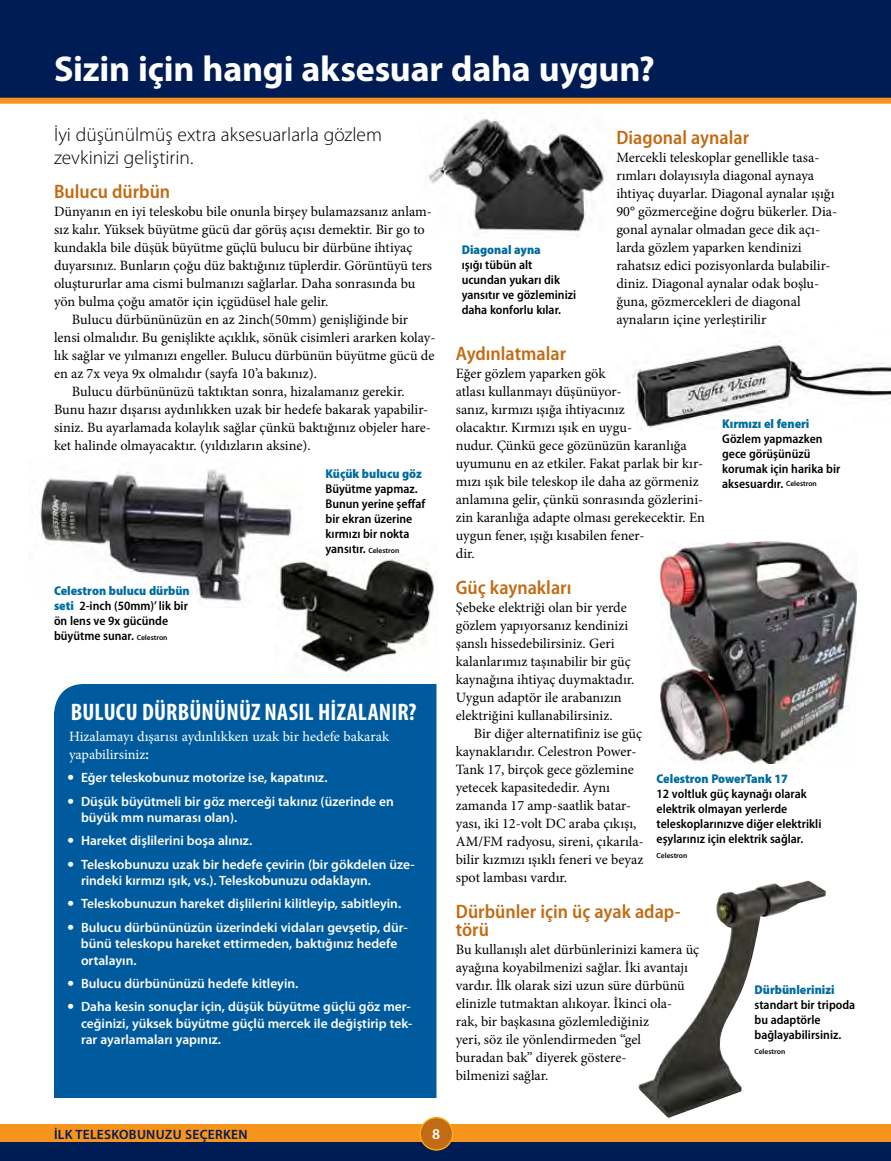
<style>
.page{position:relative;width:891px;height:1161px;background:#fff}
.page>*{position:absolute;margin:0;border:0;box-sizing:border-box;transform-origin:0 0}
.t1{font:700 36px "Myriad Pro";letter-spacing:-.01em;color:#fff}
.t2{font:700 condensed 24px "Myriad Pro";letter-spacing:.01em;color:#fff}
.t3{font:600 semi-condensed 19.5px/18px "Myriad Pro";color:#c16c15}
.t4{font:300 19.5px/23.2px "Myriad Pro";color:#000}
.t5{font:600 15px "Myriad Pro";color:#fff}
.t6{font:14.25px/18px "Minion Pro";color:#000}
.t7{font:14.25px/18px "Minion Pro";color:#fff}
.t8{font:600 13.5px/16.5px "Myriad Pro";color:#fff}
.t9{font:600 13.5px "Myriad Pro";letter-spacing:.02em;color:#001c54}
.t10{font:600 semi-condensed 12.75px/15px "Myriad Pro";color:#000}
.t11{font:900 semi-condensed 12.75px "Myriad Pro";color:#006c9f}
.t12{font:600 7.5px "Myriad Pro";color:#000}
.s1{font-stretch:normal;font-size:7.5px}
.s2{font-weight:900;color:#006c9f}
.s3{font-family:"Myriad Pro";font-weight:600;font-size:13.5px}
.s4{font-weight:900;font-size:18px}
</style>
<div class="page">
<img style="left:39px;top:469px;width:254px;height:139px">
<img style="left:276px;top:541px;width:161px;height:147px">
<div style="left:0;top:0;width:891px;height:104px;background:#001c54"></div>
<img style="left:428px;top:118px;width:177px;height:117px">
<img style="left:632px;top:341px;width:259px;height:89px">
<img style="left:660px;top:541px;width:196px;height:223px">
<img style="left:638px;top:881px;width:188px;height:237px">
<div style="left:0;top:1138px;width:891px;height:23px;background:#001c54"></div>
<div style="left:0;top:1124px;width:891px;height:18px;background:#f7941e"></div>
<div style="left:420px;top:1118px;width:33px;height:32px;background:#c16c15;border-radius:50%"></div>
<div style="left:420px;top:1117px;width:33px;height:34px;border:1px solid #fcaf17;border-radius:50%"></div>
<div style="left:54px;top:684px;width:382px;height:414px;background:#005b9e"></div>
<h1 class="t1" style="left:54px;top:45px;width:602px">Sizin için hangi aksesuar daha uygun?</h1>
<h3 class="t4" style="left:54px;top:123px;width:330px">İyi düşünülmüş extra aksesuarlarla gözlem zevkinizi geliştirin.</h3>
<h3 class="t3" style="left:616px;top:129px;width:134px">Diagonal aynalar</h3>
<p class="t6" style="left:616px;top:149px;width:222px">Mercekli teleskoplar genellikle tasa&shy;rımları dolayısıyla diagonal aynaya ihtiyaç duyarlar. Diagonal aynalar ışığı 90° gözmerceğine doğru bükerler. Dia&shy;gonal aynalar olmadan gece dik açı&shy;larda gözlem yaparken kendinizi rahatsız edici pozisyonlarda bulabilir&shy;diniz. Diagonal aynalar odak boşlu&shy;ğuna, gözmercekleri de diagonal aynaların içine yerleştirilir</p>
<h3 class="t3" style="left:54px;top:183px;width:118px">Bulucu dürbün</h3>
<p class="t6" style="left:54px;top:203px;width:380px">Dünyanın en iyi teleskobu bile onunla birşey bulamazsanız anlam-</p>
<p class="t6" style="left:54px;top:221px;width:372px">sız kalır. Yüksek büyütme gücü dar görüş açısı demektir. Bir go to</p>
<p class="t6" style="left:54px;top:239px;width:360px">kundakla bile düşük büyütme güçlü bulucu bir dürbüne ihtiyaç</p>
<p class="t6" style="left:54px;top:257px;width:380px">duyarsınız. Bunların çoğu düz baktığınız tüplerdir. Görüntüyü ters</p>
<p class="t6" style="left:54px;top:275px;width:363px">oluştururlar ama cismi bulmanızı sağlarlar. Daha sonrasında bu</p>
<p class="t6" style="left:54px;top:293px;width:276px">yön bulma çoğu amatör için içgüdüsel hale gelir.</p>
<p class="t6" style="left:72px;top:311px;width:338px">Bulucu dürbününüzün en az 2inch(50mm) genişliğinde bir</p>
<p class="t6" style="left:54px;top:329px;width:383px">lensi olmalıdır. Bu genişlikte açıklık, sönük cisimleri ararken kolay-</p>
<p class="t6" style="left:54px;top:347px;width:382px">lık sağlar ve yılmanızı engeller. Bulucu dürbünün büyütme gücü de</p>
<p class="t6" style="left:54px;top:364px;width:264px">en az 7x veya 9x olmalıdır (sayfa 10’a bakınız).</p>
<p class="t6" style="left:72px;top:382px;width:334px">Bulucu dürbününüzü taktıktan sonra, hizalamanız gerekir.</p>
<p class="t6" style="left:54px;top:400px;width:376px">Bunu hazır dışarısı aydınlıkken uzak bir hedefe bakarak yapabilir-</p>
<p class="t6" style="left:54px;top:418px;width:379px">siniz. Bu ayarlamada kolaylık sağlar çünkü baktığınız objeler hare-</p>
<p class="t6" style="left:54px;top:436px;width:258px">ket halinde olmayacaktır. (yıldızların aksine).</p>
<p class="t11" style="left:462px;top:243px;width:81px">Diagonal ayna</p>
<p class="t10" style="left:462px;top:258px;width:116px">ışığı tübün alt ucundan yukarı dik yansıtır ve gözleminizi daha konforlu kılar.</p>
<h3 class="t3" style="left:456px;top:345px;width:112px">Aydınlatmalar</h3>
<p class="t6" style="left:456px;top:365px;width:251px">Eğer gözlem yaparken gök<br>atlası kullanmayı düşünüyor-<br>sanız, kırmızı ışığa ihtiyacınız<br>olacaktır. Kırmızı ışık en uygu-<br>nudur. Çünkü gece gözünüzün karanlığa uyumunu en az etkiler. Fakat parlak bir kır&shy;mızı ışık bile teleskop ile daha az görmeniz anlamına gelir, çünkü sonrasında gözlerini&shy;zin karanlığa adapte olması gerekecektir. En uygun fener, ışığı kısabilen fener-<br>dir.</p>
<h3 class="t3" style="left:456px;top:579px;width:117px">Güç kaynakları</h3>
<p class="t6" style="left:456px;top:599px;width:180px">Şebeke elektriği olan bir yerde gözlem yapıyorsanız kendinizi şanslı hissedebilirsiniz. Geri kalanlarımız taşınabilir bir güç kaynağına ihtiyaç duymaktadır.<br>Uygun adaptör ile arabanızın elektriğini kullanabilirsiniz.</p>
<p class="t6" style="left:456px;top:725px;width:190px;text-indent:18px">Bir diğer alternatifiniz ise güç kaynaklarıdır. Celestron Power-<br>Tank 17, birçok gece gözlemine yetecek kapasitededir. Aynı zamanda 17 amp-saatlik batar&shy;yası, iki 12-volt DC araba çıkışı,<br>AM/FM radyosu, sireni, çıkarıla&shy;bilir kızmızı ışıklı feneri ve beyaz spot lambası vardır.</p>
<h3 class="t3" style="left:456px;top:903px;width:226px">Dürbünler için üç ayak adap&shy;törü</h3>
<p class="t6" style="left:456px;top:941px;width:245px">Bu kullanışlı alet dürbünlerinizi kamera üç ayağına koyabilmenizi sağlar. İki avantajı vardır. İlk olarak sizi uzun süre dürbünü elinizle tutmaktan alıkoyar. İkinci ola-<br>rak, bir başkasına gözlemlediğiniz<br>yeri, söz ile yönlendirmeden ‘‘gel<br>buradan bak’’ diyerek göstere-<br>bilmenizi sağlar.</p>
<p class="t11" style="left:722px;top:417px;width:89px">Kırmızı el feneri</p>
<p class="t10" style="left:722px;top:432px;width:120px">Gözlem yapmazken gece görüşünüzü korumak için harika bir aksesuardır. <sup>Celestron</sup></p>
<p class="t11" style="left:326px;top:466px;width:98px">Küçük bulucu göz</p>
<p class="t10" style="left:326px;top:481px;width:101px">Büyütme yapmaz.<br>Bunun yerine şeffaf bir ekran üzerine kırmızı bir nokta yansıtır. <span class="s1">Celestron</span></p>
<p class="t10" style="left:54px;top:583px;width:137px"><span class="s2">Celestron bulucu dürbün seti</span> 2-inch (50mm)’ lik bir ön lens ve 9x gücünde büyütme sunar. <span class="s1">Celestron</span></p>
<h2 class="t2" style="left:71px;top:697px;width:347px">BULUCU DÜRBÜNÜNÜZ NASIL HIZALANIR?</h2>
<p class="t7" style="left:69px;top:728px;width:322px">Hizalamayı dışarısı aydınlıkken uzak bir hedefe bakarak yapabilirsiniz<span class="s3">:</span></p>
<p class="t8" style="left:68px;top:769px;width:262px"><span class="s4">•</span> Eğer teleskobunuz motorize ise, kapatınız.</p>
<p class="t8" style="left:81px;top:793px;width:314px;text-indent:-14px"><span class="s4">•</span> Düşük büyütmeli bir göz merceği takınız (üzerinde en büyük mm numarası olan).</p>
<p class="t8" style="left:68px;top:832px;width:186px"><span class="s4">•</span> Hareket dişlilerini boşa alınız.</p>
<p class="t8" style="left:81px;top:856px;width:335px;text-indent:-14px"><span class="s4">•</span> Teleskobunuzu uzak bir hedefe çevirin (bir gökdelen üze&shy;rindeki kırmızı ışık, vs.). Teleskobunuzu odaklayın.</p>
<p class="t8" style="left:68px;top:895px;width:335px"><span class="s4">•</span> Teleskobunuzun hareket dişlilerini kilitleyip, sabitleyin.</p>
<p class="t8" style="left:81px;top:919px;width:328px;text-indent:-13px"><span class="s4">•</span> Bulucu dürbününüzün üzerindeki vidaları gevşetip, dür&shy;bünü teleskopu hareket ettirmeden, baktığınız hedefe ortalayın.</p>
<p class="t8" style="left:68px;top:975px;width:232px"><span class="s4">•</span> Bulucu dürbününüzü hedefe kitleyin.</p>
<p class="t8" style="left:81px;top:998px;width:333px;text-align:justify;text-indent:-14px"><span class="s4">•</span> Daha kesin sonuçlar için, düşük büyütme güçlü göz mer&shy;ceğinizi, yüksek büyütme güçlü mercek ile değiştirip tek&shy;rar ayarlamaları yapınız.</p>
<p class="t11" style="left:657px;top:772px;width:133px">Celestron PowerTank 17</p>
<p class="t10" style="left:657px;top:787px;width:166px">12 voltluk güç kaynağı olarak elektrik olmayan yerlerde teleskoplarınızve diğer elektrikli eşylarınız için elektrik sağlar.</p>
<p class="t12" style="left:657px;top:851px;width:32px">Celestron</p>
<p class="t11" style="left:754px;top:982px;width:82px">Dürbünlerinizi</p>
<p class="t10" style="left:754px;top:997px;width:102px">standart bir tripoda bu adaptörle bağlayabilirsiniz.</p>
<p class="t12" style="left:754px;top:1046px;width:32px">Celestron</p>
<p class="t9" style="left:54px;top:1125px;width:195px">İlk Teleskobunuzu Seçerken</p>
<p class="t5" style="left:432px;top:1125px;width:10px">8</p>
</div>
